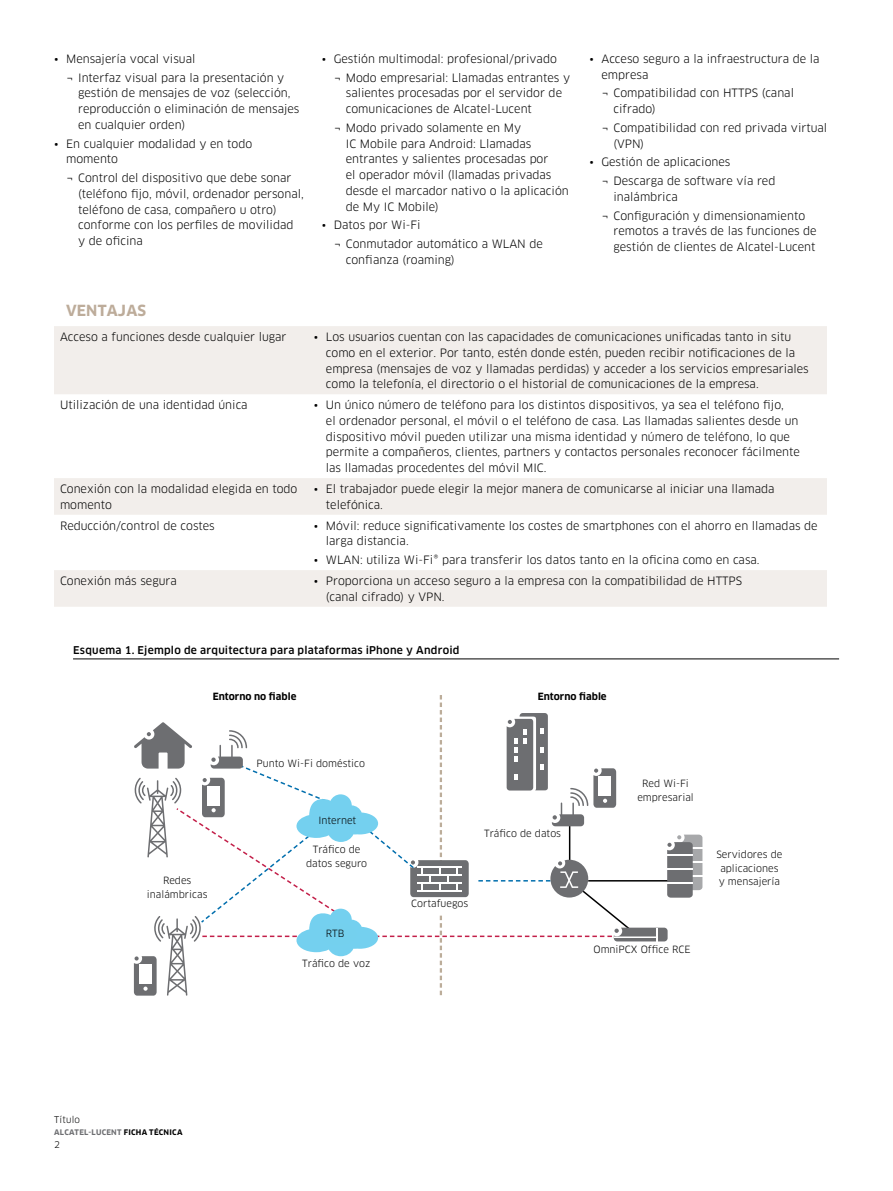
<style>
.page{position:relative;width:893px;height:1191px;background:#fff}
.page>*{position:absolute;margin:0;border:0;box-sizing:border-box;transform-origin:0 0}
.t1{font:700 15px "Clan OT";letter-spacing:.01em;color:#bdac9a}
.t2{font:11.25px/15.8px "Clan OT";color:#000}
.t3{font:500 10.5px "Clan OT";letter-spacing:.025em;color:#000}
.t4{font:9.75px/13.5px "Clan OT";color:#000;text-align:center}
.t5{font:700 9.75px "Clan OT";color:#000}
.t6{font:9px "Clan OT";color:#000}
.t7{font:700 7.5px "Clan OT";letter-spacing:.03em;color:#6d6e71}
.s1{color:#000}
</style>
<div class="page">
<svg style="left:54px;top:326px;width:773px;height:281px;fill:#f5f2ef"></svg>
<hr style="left:73px;top:658px;width:766px;height:1px;background:#000">
<svg style="left:134px;top:695px;width:568px;height:301px"></svg>
<div style="left:186px;top:692px;width:136px;height:14px;background:#fff"></div>
<div style="left:141px;top:876px;width:71px;height:27px;background:#fff"></div>
<div style="left:292px;top:959px;width:87px;height:15px;background:#fff"></div>
<div style="left:478px;top:829px;width:87px;height:27px;background:#fff"></div>
<div style="left:582px;top:945px;width:118px;height:16px;background:#fff"></div>
<div style="left:302px;top:845px;width:68px;height:35px;background:#fff"></div>
<div style="left:623px;top:779px;width:83px;height:35px;background:#fff"></div>
<div style="left:255px;top:759px;width:154px;height:10px;background:#fff"></div>
<div style="left:380px;top:899px;width:118px;height:14px;background:#fff"></div>
<div style="left:503px;top:692px;width:136px;height:14px;background:#fff"></div>
<div style="left:321px;top:923px;width:35px;height:21px;background:#74d0ee;border-radius:50%"></div>
<p class="t2" style="left:66px;top:49px;width:220px;line-height:18.8px;text-indent:-12px">• Mensajería vocal visual<br>¬ I nterfaz visual para la presentación y</p>
<p class="t2" style="left:78px;top:85px;width:223px">gestión de mensajes de voz (selección, reproducción o eliminación de mensajes en cualquier orden)</p>
<p class="t2" style="left:66px;top:136px;width:188px;text-indent:-12px">• En cualquier modalidad y en todo momento</p>
<p class="t2" style="left:78px;top:170px;width:227px;text-indent:-12px">¬ Control del dispositivo que debe sonar (teléfono fijo, móvil, ordenador personal, teléfono de casa, compañero u otro) conforme con los perfiles de movilidad<br>y de oficina</p>
<p class="t2" style="left:334px;top:49px;width:238px;line-height:18.8px;text-indent:-12px">• Gestión multimodal: profesional/privado<br>¬ Modo empresarial: Llamadas entrantes y</p>
<p class="t2" style="left:346px;top:85px;width:218px">salientes procesadas por el servidor de comunicaciones de Alcatel-Lucent</p>
<p class="t2" style="left:346px;top:120px;width:224px;text-indent:-12px">¬ Modo privado solamente en My<br>IC Mobile para Android: Llamadas entrantes y salientes procesadas por<br>el operador móvil (llamadas privadas desde el marcador nativo o la aplicación de My I C Mobile)</p>
<p class="t2" style="left:334px;top:216px;width:211px;line-height:18.8px;text-indent:-12px">• Datos por Wi-Fi<br>¬ Conmutador automático a WLAN de</p>
<p class="t2" style="left:346px;top:252px;width:110px">confianza (roaming)</p>
<p class="t2" style="left:601px;top:51px;width:220px;text-indent:-12px">• Acceso seguro a la infraestructura de la empresa</p>
<p class="t2" style="left:601px;top:85px;width:130px">¬ Compatibilidad con HTTPS</p>
<p class="t2" style="left:762px;top:85px;width:34px">(canal</p>
<p class="t2" style="left:601px;top:100px;width:227px;line-height:18.8px;text-indent:12px">cifrado)<br>¬ Compatibilidad con red privada virtual</p>
<p class="t2" style="left:613px;top:136px;width:12px">(VPN</p>
<p class="t2" style="left:641px;top:136px;width:5px">)</p>
<p class="t2" style="left:601px;top:153px;width:175px;line-height:18.8px;text-indent:-12px">• Gestión de aplicaciones<br>¬ Descarga de software vía red</p>
<p class="t2" style="left:601px;top:187px;width:205px;line-height:18.8px;text-indent:12px">inalámbrica<br>¬ Configuración y dimensionamiento</p>
<p class="t2" style="left:613px;top:223px;width:205px">remotos a través de las funciones de gestión de clientes de Alcatel-Lucent</p>
<h1 class="t1" style="left:66px;top:301px;width:22px">VENT</h1>
<h1 class="t1" style="left:107px;top:301px;width:40px">AJAS</h1>
<p class="t2" style="left:60px;top:329px;width:228px">Acceso a funciones desde cualquier lugar</p>
<p class="t2" style="left:326px;top:329px;width:484px;text-indent:-12px">• Los usuarios cuentan con las capacidades de comunicaciones unificadas tanto in situ como en el exterior. Por tanto, estén donde estén, pueden recibir notificaciones de la empresa (mensajes de voz y llamadas perdidas) y acceder a los servicios empresariales como la telefonía, el directorio o el historial de comunicaciones de la empresa.</p>
<p class="t2" style="left:60px;top:397px;width:189px">Utilización de una identidad única</p>
<p class="t2" style="left:326px;top:397px;width:475px;text-indent:-12px">• Un único número de teléfono para los distintos dispositivos, ya sea el teléfono fijo,<br>el ordenador personal, el móvil o el teléfono de casa. Las llamadas salientes desde un dispositivo móvil pueden utilizar una misma identidad y número de teléfono, lo que permite a compañeros, clientes, partners y contactos personales reconocer fácilmente las llamadas procedentes del móvil MI C.</p>
<p class="t2" style="left:60px;top:481px;width:239px">Conexión con la modalidad elegida en todo momento</p>
<p class="t2" style="left:326px;top:481px;width:450px;text-indent:-12px">• El trabajador puede elegir la mejor manera de comunicarse al iniciar una llamada telefónica.</p>
<p class="t2" style="left:60px;top:517px;width:156px">Reducción/control de costes</p>
<p class="t2" style="left:326px;top:517px;width:493px;text-indent:-12px">• Móvil: reduce significativamente los costes de smartphones con el ahorro en llamadas de larga distancia.</p>
<p class="t2" style="left:314px;top:552px;width:447px">• WLAN: utiliza Wi-Fi® para transferir los datos tanto en la oficina como en casa.</p>
<p class="t2" style="left:60px;top:573px;width:118px">Conexión más segura</p>
<p class="t2" style="left:326px;top:573px;width:418px;text-indent:-12px">• Proporciona un acceso seguro a la empresa con la compatibilidad de HTTPS (canal cifrado) y VPN</p>
<p class="t2" style="left:442px;top:589px;width:4px">.</p>
<p class="t3" style="left:73px;top:644px;width:388px">Esquema 1. Ejemplo de arquitectura para plataformas iPhone y Android</p>
<p class="t5" style="left:213px;top:691px;width:85px">Entorno no fiable</p>
<p class="t5" style="left:538px;top:691px;width:70px">Entorno fiable</p>
<p class="t5" style="left:189px;top:693px;width:115px">Untrusted environment</p>
<p class="t5" style="left:509px;top:693px;width:103px">Trusted environment</p>
<p class="t4" style="left:256px;top:756px;width:110px">Punto Wi-Fi doméstico</p>
<p class="t4" style="left:257px;top:757px;width:82px">Wi-Fi Home spot</p>
<p class="t4" style="left:318px;top:813px;width:39px">Internet</p>
<p class="t4" style="left:484px;top:826px;width:78px">Tráfico de datos</p>
<p class="t4" style="left:637px;top:776px;width:58px">Red Wi-Fi empresarial</p>
<p class="t4" style="left:625px;top:781px;width:80px;line-height:11.2px">Wi-Fi Enterprise network</p>
<p class="t4" style="left:306px;top:842px;width:63px">Tráfico de datos seguro</p>
<p class="t4" style="left:311px;top:845px;width:54px;line-height:11.2px">Secure data traffic</p>
<p class="t4" style="left:716px;top:847px;width:67px;text-align:left">Servidores de aplicaciones y mensajería</p>
<p class="t4" style="left:710px;top:852px;width:72px;line-height:11.2px">Application and messaging</p>
<p class="t4" style="left:147px;top:874px;width:62px">Redes inalámbricas</p>
<p class="t4" style="left:153px;top:876px;width:42px">Wireless</p>
<p class="t4" style="left:728px;top:873px;width:37px">servers</p>
<p class="t4" style="left:151px;top:887px;width:46px">networks</p>
<p class="t4" style="left:411px;top:897px;width:59px">Cortafuegos</p>
<p class="t4" style="left:422px;top:898px;width:39px">Firewall</p>
<p class="t6" style="left:54px;top:1114px;width:28px">Título</p>
<p class="t7" style="left:54px;top:1127px;width:129px">Alcatel-Lucent <span class="s1">Ficha técnica</span></p>
<p class="t6" style="left:54px;top:1139px;width:7px">2</p>
<p class="t4" style="left:325px;top:925px;width:26px">PSTN</p>
<p class="t4" style="left:326px;top:926px;width:20px">RT B</p>
<p class="t4" style="left:302px;top:956px;width:70px">Tráfico de voz</p>
<p class="t4" style="left:308px;top:958px;width:59px">Voice traffic</p>
<p class="t4" style="left:593px;top:942px;width:97px">OmniPCX Office RCE</p>
<p class="t4" style="left:592px;top:944px;width:98px">OmniPCX Office RCE</p>
</div>
